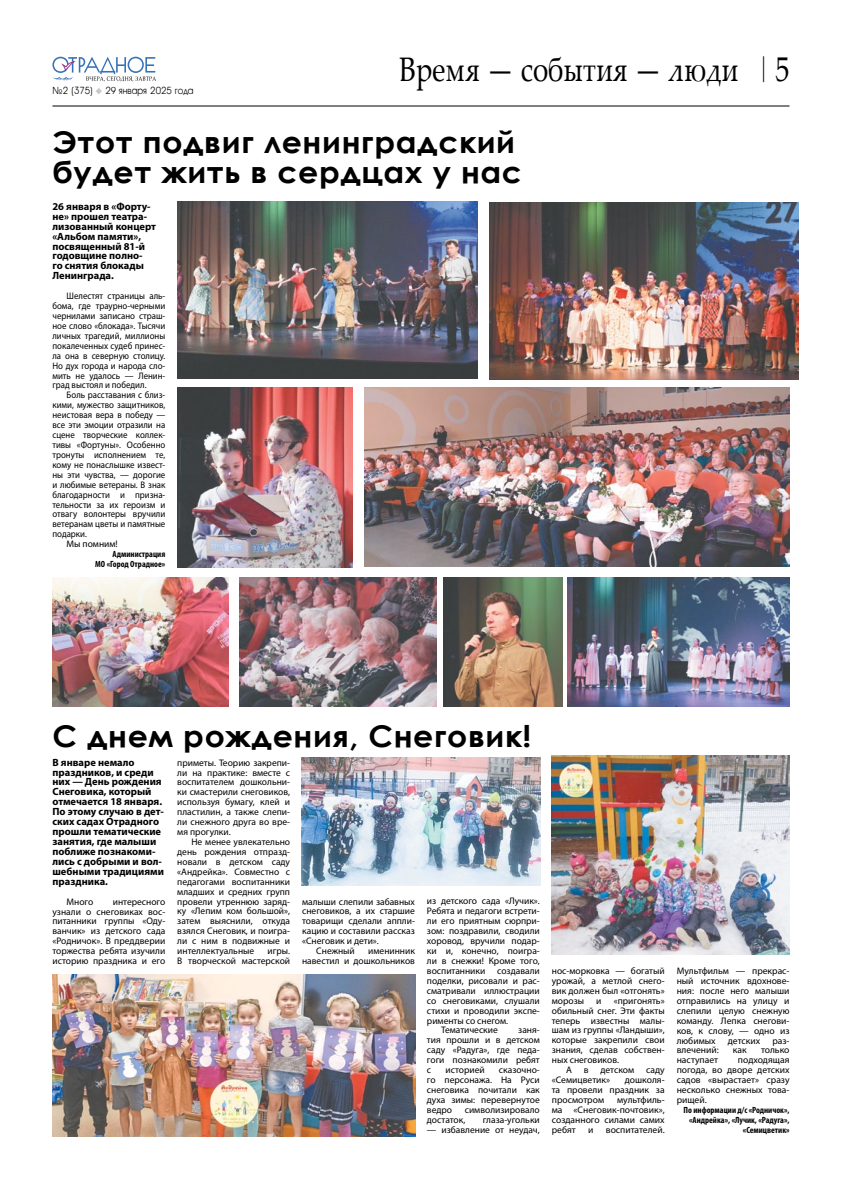
<style>
.page{position:relative;width:842px;height:1191px;background:#fff}
.page>*{position:absolute;margin:0;border:0;box-sizing:border-box;transform-origin:0 0}
.t1{font:34px "Palatino Linotype";color:#000;scale:.8 1}
.t2{font:700 30px/30px "Century Gothic";letter-spacing:.02em;color:#000;scale:1.05 1}
.t3{font:700 10.5px/9.9px "Myriad Pro";color:#000}
.t4{font:300 10px "a Avante Rough";color:#000;scale:.95 1}
.t5{font:9.5px/9.9px "Myriad Pro";color:#000;text-align:justify}
.t6{font:9.5px/9.9px "Myriad Pro";color:#000;text-align:justify;scale:.93 1}
.t7{font:700 condensed 9px/9.9px "Myriad Pro";color:#000;text-align:right}
.s1{color:#c7c8ca}
.s2{font-family:"Times New Roman";font-size:28px}
.s3{font-size:35px}
</style>
<div class="page">
<hr style="left:52px;top:106px;width:737px;height:1px;background:#000">
<img style="left:52px;top:577px;width:176px;height:129px">
<img style="left:177px;top:388px;width:176px;height:179px">
<img style="left:177px;top:201px;width:301px;height:177px">
<img style="left:567px;top:577px;width:222px;height:129px">
<img style="left:444px;top:577px;width:119px;height:129px">
<img style="left:240px;top:577px;width:196px;height:129px">
<img style="left:489px;top:203px;width:309px;height:177px">
<img style="left:364px;top:387px;width:425px;height:179px">
<img style="left:551px;top:755px;width:238px;height:199px">
<img style="left:52px;top:974px;width:363px;height:162px">
<img style="left:302px;top:757px;width:238px;height:129px">
<svg style="left:52px;top:57px;width:104px;height:25px"></svg>
<p class="t4" style="left:52px;top:85px;width:150px">№ 2 (375) <span class="s1">◆</span> 29 января 2025 года</p>
<h1 class="t1" style="left:399px;top:45px;width:489px">Время — события — люди <span class="s2">|</span> <span class="s3">5</span></h1>
<h2 class="t2" style="left:52px;top:126px;width:449px">Этот подвиг ленинградский будет жить в сердцах у нас</h2>
<p class="t3" style="left:52px;top:201px;width:105px">26 января в «Форту&shy;не» прошел театра&shy;лизованный концерт «Альбом памяти», посвященный 81-й годовщине полно-<br>го снятия блокады<br>Ленинграда.</p>
<p class="t6" style="left:52px;top:291px;width:123px;text-indent:14px">Шелестят страницы аль&shy;бома, где траурно-черными чернилами записано страш&shy;ное слово «блокада». Тысячи личных трагедий, миллионы покалеченных судеб принес&shy;ла она в северную столицу.<br>Но дух города и народа сло&shy;мить не удалось — Ленин&shy;град выстоял и победил.</p>
<p class="t6" style="left:67px;top:390px;width:108px">Боль расставания с близ-</p>
<p class="t6" style="left:52px;top:400px;width:123px">кими, мужество защитников,</p>
<p class="t6" style="left:52px;top:410px;width:123px">неистовая вера в победу —</p>
<p class="t6" style="left:52px;top:420px;width:123px">все эти эмоции отразили на</p>
<p class="t6" style="left:52px;top:430px;width:123px">сцене творческие коллек-</p>
<p class="t6" style="left:52px;top:440px;width:123px">тивы «Фортуны». Особенно</p>
<p class="t6" style="left:52px;top:449px;width:123px">тронуты исполнением те,</p>
<p class="t6" style="left:52px;top:459px;width:123px">кому не понаслышке извест-</p>
<p class="t6" style="left:52px;top:469px;width:123px">ны эти чувства, — дорогие</p>
<p class="t6" style="left:52px;top:479px;width:123px">и любимые ветераны. В знак</p>
<p class="t6" style="left:52px;top:489px;width:123px">благодарности и призна-</p>
<p class="t6" style="left:52px;top:499px;width:123px">тельности за их героизм и</p>
<p class="t6" style="left:52px;top:509px;width:123px">отвагу волонтеры вручили</p>
<p class="t6" style="left:52px;top:519px;width:123px">ветеранам цветы и памятные</p>
<p class="t6" style="left:52px;top:529px;width:39px">подарки.</p>
<p class="t5" style="left:67px;top:539px;width:53px">Мы помним!</p>
<p class="t7" style="left:95px;top:549px;width:72px">Администрация<br>МО «Город Отрадное»</p>
<h2 class="t2" style="left:52px;top:720px;width:458px">С днем рождения, Снеговик!</h2>
<p class="t3" style="left:52px;top:757px;width:113px">В январе немало праздников, и среди них — День рождения<br>Снеговика, который отмечается 18 января.<br>По этому случаю в дет&shy;ских садах Отрадного прошли тематические занятия, где малыши поближе познакоми&shy;лись с добрыми и вол&shy;шебными традициями праздника.</p>
<p class="t5" style="left:67px;top:896px;width:28px">Много</p>
<p class="t5" style="left:52px;top:896px;width:114px;text-indent:60px">интересного узнали о снеговиках вос&shy;питанники группы «Оду&shy;ванчик» из детского сада «Родничок». В преддверии торжества ребята изучили историю праздника и его</p>
<p class="t5" style="left:177px;top:757px;width:114px">приметы. Теорию закрепи&shy;ли на практике: вместе с воспитателем дошкольни&shy;ки смастерили снеговиков, используя бумагу, клей и пластилин, а также слепи&shy;ли снежного друга во вре&shy;мя прогулки.</p>
<p class="t5" style="left:177px;top:836px;width:114px;text-indent:14px">Не менее увлекательно день рождения отпразд&shy;новали в детском саду «Андрейка». Совместно с педагогами воспитанники младших и средних групп провели утреннюю заряд&shy;ку «Лепим ком большой», затем выяснили, откуда взялся Снеговик, и поигра&shy;ли с ним в подвижные и интеллектуальные</p>
<p class="t5" style="left:177px;top:945px;width:114px;text-align:right">игры.<br>В творческой мастерской</p>
<p class="t5" style="left:302px;top:896px;width:114px">малыши слепили забавных</p>
<p class="t5" style="left:302px;top:906px;width:114px">снеговиков, а их старшие</p>
<p class="t5" style="left:302px;top:916px;width:114px">товарищи сделали аппли-</p>
<p class="t5" style="left:302px;top:926px;width:114px">кацию и составили рассказ</p>
<p class="t5" style="left:302px;top:936px;width:78px">«Снеговик и дети».</p>
<p class="t5" style="left:316px;top:945px;width:40px">Снежный</p>
<p class="t5" style="left:302px;top:945px;width:114px;text-align:right">именинник<br>навестил и дошкольников</p>
<p class="t5" style="left:427px;top:896px;width:114px">из детского сада «Лучик».</p>
<p class="t5" style="left:427px;top:906px;width:114px">Ребята и педагоги встрети-</p>
<p class="t5" style="left:427px;top:916px;width:114px">ли его приятным сюрпри-</p>
<p class="t5" style="left:427px;top:926px;width:114px">зом: поздравили, сводили</p>
<p class="t5" style="left:427px;top:936px;width:114px">хоровод, вручили подар-</p>
<p class="t5" style="left:427px;top:945px;width:114px">ки и, конечно, поигра-</p>
<p class="t5" style="left:427px;top:955px;width:114px">ли в снежки! Кроме того,</p>
<p class="t5" style="left:427px;top:965px;width:114px">воспитанники создавали</p>
<p class="t5" style="left:427px;top:975px;width:114px">поделки, рисовали и рас-</p>
<p class="t5" style="left:427px;top:985px;width:114px">сматривали иллюстрации</p>
<p class="t5" style="left:427px;top:995px;width:114px">со снеговиками, слушали</p>
<p class="t5" style="left:427px;top:1005px;width:114px">стихи и проводили экспе-</p>
<p class="t5" style="left:427px;top:1015px;width:83px">рименты со снегом.</p>
<p class="t5" style="left:441px;top:1025px;width:58px">Тематические</p>
<p class="t5" style="left:427px;top:1025px;width:114px;text-indent:91px">заня&shy;тия прошли и в детском саду «Радуга», где педа&shy;гоги познакомили ребят с</p>
<p class="t5" style="left:445px;top:1064px;width:41px">историей</p>
<p class="t5" style="left:427px;top:1064px;width:114px;text-indent:72px">сказочно&shy;го персонажа. На Руси снеговика почитали как духа зимы: перевернутое ведро</p>
<p class="t5" style="left:427px;top:1104px;width:114px;text-indent:38px">символизировало достаток,</p>
<p class="t5" style="left:483px;top:1114px;width:59px">глаза-угольки</p>
<p class="t5" style="left:427px;top:1124px;width:114px">— избавление от неудач,</p>
<p class="t5" style="left:552px;top:965px;width:114px">нос-морковка — богатый урожай, а метлой снего&shy;вик должен был «отгонять» морозы</p>
<p class="t5" style="left:596px;top:995px;width:7px">и</p>
<p class="t5" style="left:614px;top:995px;width:52px">«пригонять»</p>
<p class="t5" style="left:552px;top:1005px;width:114px">обильный снег. Эти факты</p>
<p class="t5" style="left:552px;top:1015px;width:114px">теперь известны малы-</p>
<p class="t5" style="left:552px;top:1025px;width:114px">шам из группы «Ландыши»,</p>
<p class="t5" style="left:552px;top:1035px;width:114px">которые закрепили свои</p>
<p class="t5" style="left:552px;top:1045px;width:114px">знания, сделав собствен-</p>
<p class="t5" style="left:552px;top:1055px;width:69px">ных снеговиков.</p>
<p class="t5" style="left:566px;top:1065px;width:7px">А</p>
<p class="t5" style="left:584px;top:1065px;width:6px">в</p>
<p class="t5" style="left:600px;top:1065px;width:35px">детском</p>
<p class="t5" style="left:646px;top:1065px;width:20px">саду</p>
<p class="t5" style="left:552px;top:1075px;width:60px">«Семицветик»</p>
<p class="t5" style="left:552px;top:1075px;width:114px;text-indent:73px">дошколя&shy;та провели праздник за просмотром</p>
<p class="t5" style="left:552px;top:1094px;width:114px;text-indent:65px">мультфиль&shy;ма «Снеговик-почтовик», созданного силами самих ребят</p>
<p class="t5" style="left:588px;top:1124px;width:7px">и</p>
<p class="t5" style="left:606px;top:1124px;width:60px">воспитателей.</p>
<p class="t5" style="left:677px;top:965px;width:114px">Мультфильм — прекрас&shy;ный источник вдохнове&shy;ния: после него малыши отправились на улицу и слепили целую снежную команду. Лепка снегови&shy;ков, к слову, — одно из любимых</p>
<p class="t5" style="left:728px;top:1035px;width:34px">детских</p>
<p class="t5" style="left:772px;top:1035px;width:19px">раз-</p>
<p class="t5" style="left:677px;top:1045px;width:44px">влечений:</p>
<p class="t5" style="left:733px;top:1045px;width:15px">как</p>
<p class="t5" style="left:761px;top:1045px;width:30px">только</p>
<p class="t5" style="left:677px;top:1055px;width:43px">наступает</p>
<p class="t5" style="left:677px;top:1055px;width:114px;text-indent:61px">подходящая погода, во дворе детских садов «вырастает» сразу несколько снежных това&shy;рищей.</p>
<p class="t7" style="left:684px;top:1104px;width:107px">По информации д/с «Родничок», «Андрейка», «Лучик, «Радуга», «Семицветик»</p>
</div>
